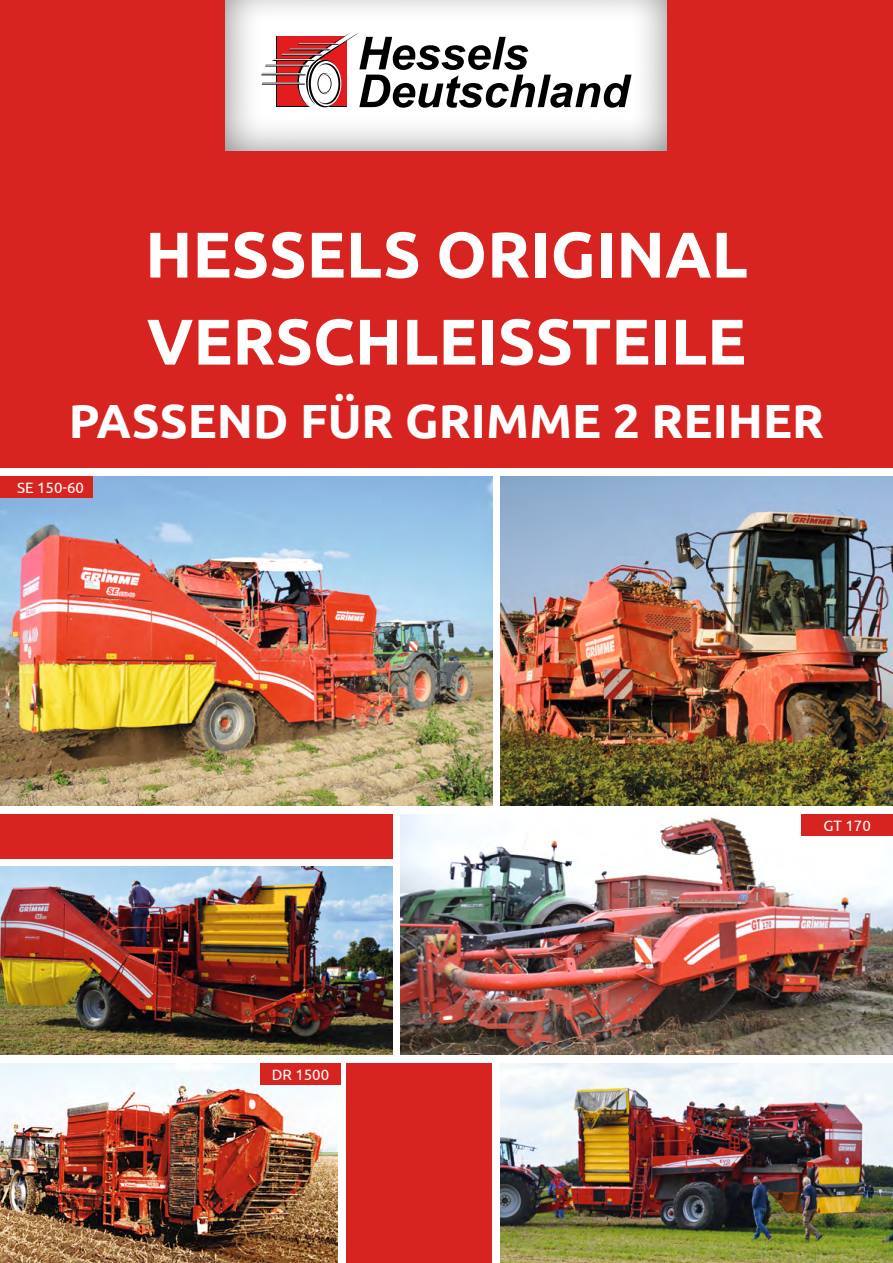
<style>
.page{position:relative;width:893px;height:1263px;background:#fff}
.page>*{position:absolute;margin:0;border:0;box-sizing:border-box;transform-origin:0 0}
.t1{font:700 64.5px "Ubuntu";color:#fff}
.t2{font:700 48px "Ubuntu";color:#fff}
.t3{font:15px "Ubuntu";color:#fff}
</style>
<div class="page">
<img style="left:0;top:476px;width:492px;height:330px">
<div style="left:0;top:0;width:893px;height:468px;background:#d82421"></div>
<div style="left:211px;top:0;width:468px;height:153px;background:#000;opacity:.5"></div>
<svg style="left:261px;top:32px;width:370px;height:76px;background:#bcaaab"></svg>
<img style="left:0;top:867px;width:392px;height:187px">
<div style="left:346px;top:1063px;width:146px;height:200px;background:#d82421"></div>
<div style="left:0;top:814px;width:392px;height:45px;background:#d82421"></div>
<img style="left:501px;top:1063px;width:392px;height:200px">
<img style="left:401px;top:814px;width:492px;height:240px">
<img style="left:0;top:1063px;width:338px;height:200px">
<img style="left:501px;top:476px;width:392px;height:330px">
<div style="left:260px;top:1063px;width:81px;height:21px;background:#d82421"></div>
<div style="left:801px;top:814px;width:92px;height:22px;background:#d82421"></div>
<div style="left:0;top:476px;width:93px;height:21px;background:#d82421"></div>
<p class="t1" style="left:145px;top:215px;width:604px">HESSELS ORIGINAL</p>
<p class="t1" style="left:147px;top:302px;width:601px">VERSCHLEISSTEILE</p>
<p class="t2" style="left:69px;top:392px;width:757px">PASSEND FÜR GRIMME 2 REIHER</p>
<p class="t3" style="left:17px;top:478px;width:68px">SE 150-60</p>
<p class="t3" style="left:272px;top:1065px;width:59px">DR 1500</p>
<p class="t3" style="left:823px;top:816px;width:49px">GT 170</p>
</div>
